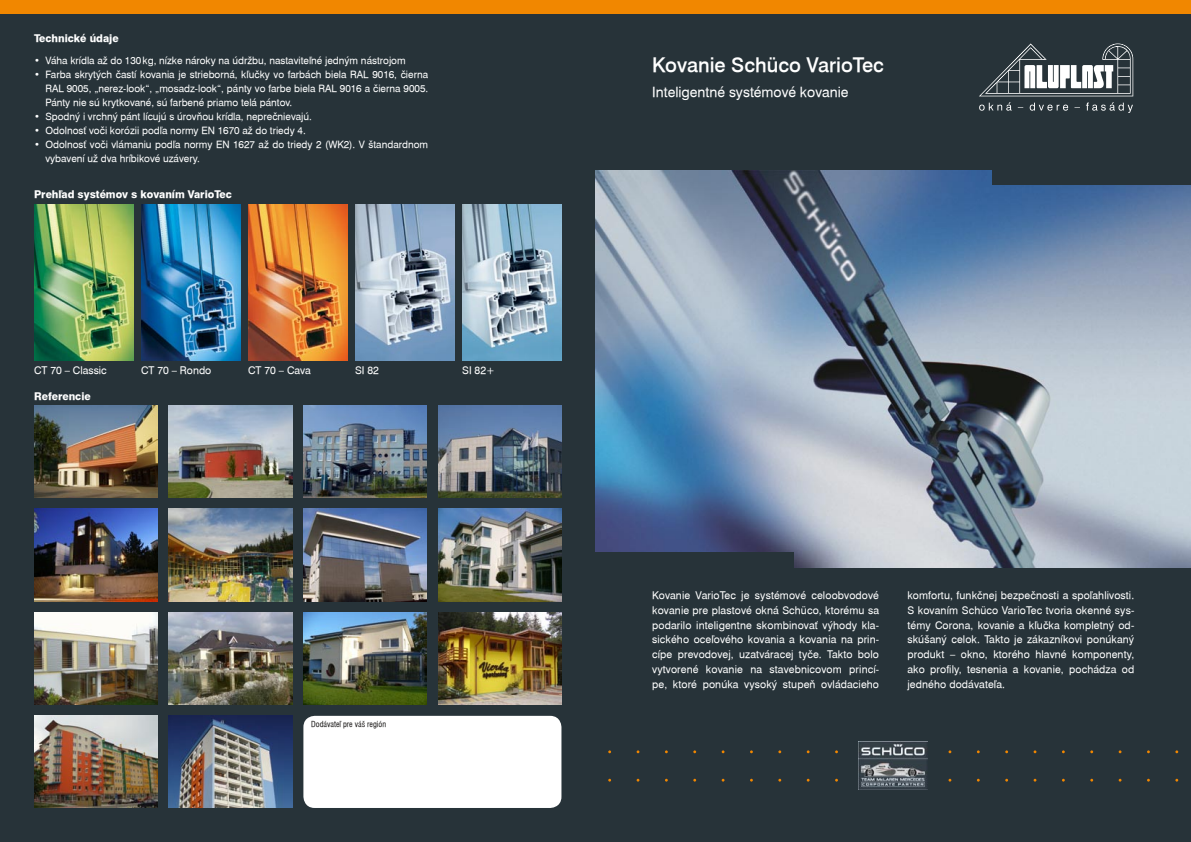
<style>
.page{position:relative;width:1191px;height:842px;background:#273339}
.page>*{position:absolute;margin:0;border:0;box-sizing:border-box;transform-origin:0 0}
.nadpis{font:20px "Swiss 721 Md AT";color:#fff}
.text_biely{font:14px "Swiss 721 AT";color:#fff}
.text_biely-2{font:10.5px/14.7px "Swiss 721 AT";letter-spacing:.01em;color:#fff;text-align:justify}
.podnadpis{font:10.5px "Swiss 721 Hv AT";color:#fff}
.Odrážky{font:10px/14px "Swiss 721 AT";color:#fff;text-align:justify}
.tabulka{font:8px "Swiss 721 Cn AT";color:#1a1817}
</style>
<div class="page">
<div style="left:0;top:0;width:1191px;height:14px;background:#f18700"></div>
<svg style="left:979px;top:43px;width:154px;height:53px"></svg>
<svg style="left:979px;top:102px;width:154px;height:11px"></svg>
<img style="left:859px;top:741px;width:68px;height:48px">
<img style="left:595px;top:170px;width:596px;height:397px">
<div style="left:992px;top:167px;width:199px;height:17px;background:#273339"></div>
<div style="left:595px;top:553px;width:199px;height:17px;background:#273339"></div>
<img style="left:34px;top:405px;width:123px;height:92px">
<img style="left:169px;top:405px;width:123px;height:92px">
<img style="left:303px;top:405px;width:124px;height:92px">
<img style="left:438px;top:405px;width:123px;height:92px">
<img style="left:34px;top:509px;width:123px;height:92px">
<img style="left:169px;top:509px;width:123px;height:92px">
<img style="left:303px;top:509px;width:124px;height:92px">
<img style="left:438px;top:509px;width:123px;height:92px">
<img style="left:34px;top:612px;width:123px;height:92px">
<img style="left:169px;top:612px;width:123px;height:92px">
<img style="left:303px;top:612px;width:124px;height:92px">
<img style="left:438px;top:612px;width:123px;height:92px">
<img style="left:34px;top:716px;width:123px;height:92px">
<img style="left:169px;top:716px;width:123px;height:92px">
<div style="left:303px;top:716px;width:258px;height:92px;background:#fff"></div>
<img style="left:34px;top:204px;width:99px;height:156px">
<img style="left:141px;top:204px;width:99px;height:156px">
<img style="left:248px;top:204px;width:99px;height:156px">
<img style="left:355px;top:204px;width:99px;height:156px">
<img style="left:462px;top:204px;width:99px;height:156px">
<p class="podnadpis" style="left:34px;top:32px;width:86px">Technické údaje</p>
<p class="Odrážky" style="left:34px;top:53px;width:373px">• Váha krídla až do 130 kg, nízke nároky na údržbu, nastaviteľné jedným nástrojom</p>
<p class="Odrážky" style="left:45px;top:67px;width:384px;text-indent:-11px">• Farba skrytých častí kovania je strieborná, kľučky vo farbách biela RAL 9016, čierna RAL 9005, „nerez-look“, „mosadz-look“, pánty vo farbe biela RAL 9016 a čierna 9005.<br>Pánty nie sú krytkované, sú farbené priamo telá pántov.</p>
<p class="Odrážky" style="left:34px;top:109px;width:279px">• Spodný i vrchný pánt lícujú s úrovňou krídla, neprečnievajú.</p>
<p class="Odrážky" style="left:34px;top:123px;width:273px">• Odolnosť voči korózii podľa normy EN 1670 až do triedy 4.</p>
<p class="Odrážky" style="left:45px;top:137px;width:384px;text-indent:-11px">• Odolnosť voči vlámaniu podľa normy EN 1627 až do triedy 2 (WK2). V štandardnom vybavení už dva hríbikové uzávery.</p>
<p class="podnadpis" style="left:34px;top:188px;width:199px">Prehľad systémov s kovaním VarioTec</p>
<p class="text_biely-2" style="left:34px;top:363px;width:74px">CT 70 – Classic</p>
<p class="text_biely-2" style="left:141px;top:363px;width:72px">CT 70 – Rondo</p>
<p class="text_biely-2" style="left:248px;top:363px;width:64px">CT 70 – Cava</p>
<p class="text_biely-2" style="left:355px;top:363px;width:25px">SI 82</p>
<p class="text_biely-2" style="left:462px;top:363px;width:34px">SI 82+</p>
<p class="podnadpis" style="left:34px;top:390px;width:58px">Referencie</p>
<p class="tabulka" style="left:311px;top:719px;width:76px">Dodávateľ pre váš región</p>
<p class="nadpis" style="left:652px;top:53px;width:233px">Kovanie Schüco VarioTec</p>
<p class="text_biely" style="left:652px;top:84px;width:198px">Inteligentné systémové kovanie</p>
<p class="text_biely-2" style="left:652px;top:588px;width:228px">Kovanie VarioTec je systémové celoobvodové kovanie pre plastové okná Schüco, ktorému sa podarilo inteligentne skombinovať výhody kla&shy;sického oceľového kovania a kovania na prin&shy;cípe prevodovej, uzatváracej tyče. Takto bolo vytvorené kovanie na stavebnicovom princí&shy;pe, ktoré ponúka vysoký stupeň ovládacieho</p>
<p class="text_biely-2" style="left:907px;top:588px;width:228px">komfortu, funkčnej bezpečnosti a spoľahlivosti.<br>S kovaním Schüco VarioTec tvoria okenné sys&shy;témy Corona, kovanie a kľučka kompletný od&shy;skúšaný celok. Takto je zákazníkovi ponúkaný produkt – okno, ktorého hlavné komponenty, ako profily, tesnenia a kovanie, pochádza od jedného dodávateľa.</p>
</div>
